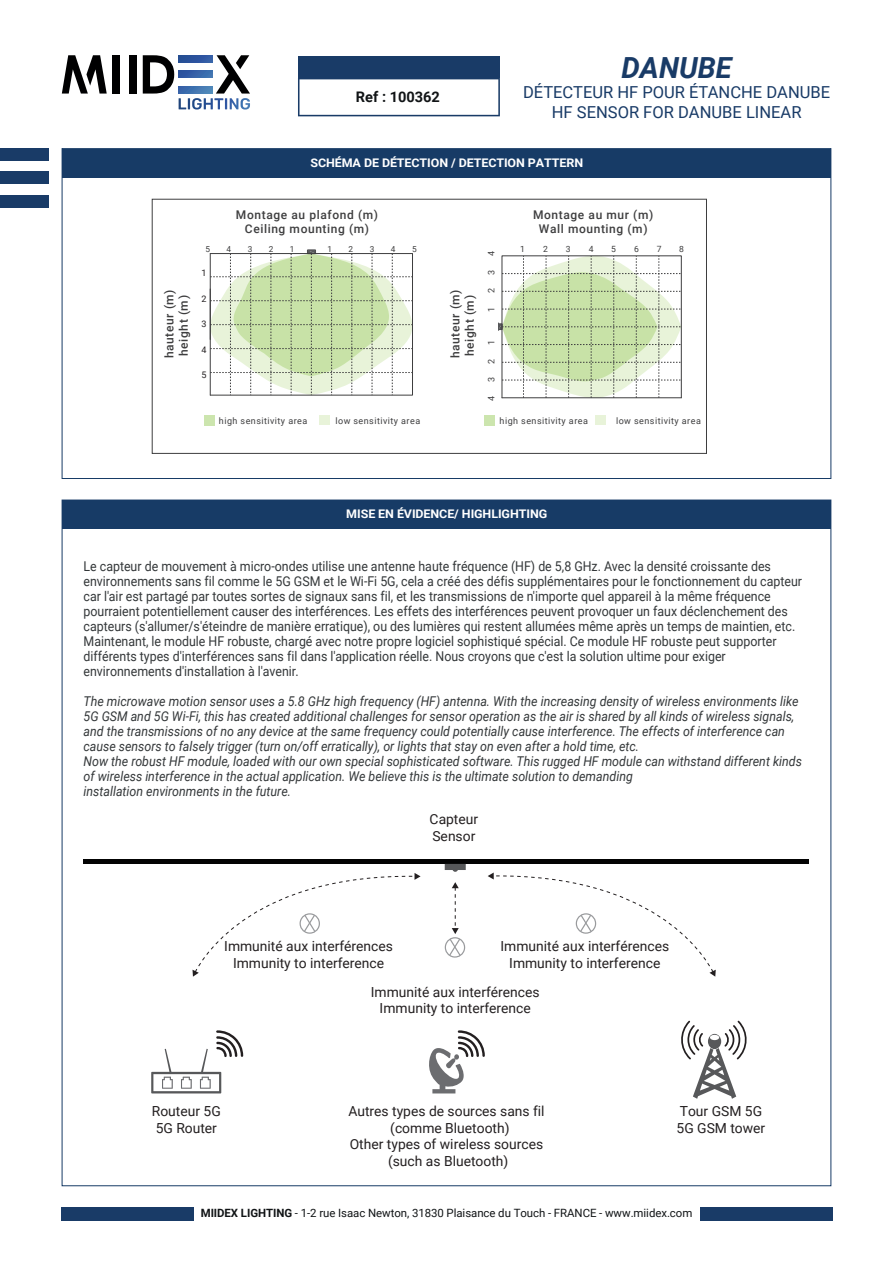
<style>
.page{position:relative;width:893px;height:1263px;background:#fff}
.page>*{position:absolute;margin:0;border:0;box-sizing:border-box;transform-origin:0 0}
.t1{font:italic 700 29.1px "Roboto";color:#193b67}
.t2{font:16.5px/19.8px "Roboto";color:#193b67;text-align:center}
.t3{font:700 14.55px "Roboto";color:#111416}
.t4{font:13.8px/16.6px "Roboto";color:#231f20;text-align:center}
.t5{font:13.5px/15px "Roboto";color:#333739;scale:.92 1}
.t6{font:italic 13.5px/15px "Roboto";color:#333739;scale:.92 1}
.t7{font:500 12px/14.4px "Roboto";letter-spacing:.05em;color:#3e3e3f;text-align:center}
.t8{font:700 11.85px "Roboto";letter-spacing:-.005em;color:#fff;scale:1.05 1}
.t9{font:11.4px "Roboto";letter-spacing:-.005em;color:#111416}
.t10{font:9px "Roboto";letter-spacing:.05em;color:#3e3e3f}
.t11{font:9px "Roboto";color:#231f20}
.t12{font:8.55px "Roboto";color:#3e3e3f}
.t13{font:8.25px "Roboto";color:#3e3e3f}
.s1{font-weight:700}
</style>
<div class="page">
<div style="left:129px;top:55px;width:7px;height:39px;background:#000001"></div>
<div style="left:112px;top:55px;width:7px;height:39px;background:#000001"></div>
<svg style="left:143px;top:55px;width:107px;height:55px"></svg>
<svg style="left:62px;top:55px;width:45px;height:39px"></svg>
<svg style="left:179px;top:55px;width:33px;height:7px"></svg>
<svg style="left:179px;top:71px;width:33px;height:7px"></svg>
<svg style="left:179px;top:87px;width:33px;height:7px"></svg>
<div style="left:0;top:148px;width:49px;height:12px;background:#193b67"></div>
<div style="left:0;top:172px;width:49px;height:12px;background:#193b67"></div>
<div style="left:0;top:195px;width:49px;height:13px;background:#193b67"></div>
<div style="left:700px;top:1207px;width:133px;height:14px;background:#193b67"></div>
<div style="left:62px;top:1207px;width:132px;height:14px;background:#193b67"></div>
<div style="left:298px;top:56px;width:202px;height:22px;background:#193b67"></div>
<svg style="left:298px;top:78px;width:202px;height:38px"></svg>
<div style="left:62px;top:500px;width:769px;height:29px;background:#173b66"></div>
<hr style="left:84px;top:860px;width:725px;height:4px;background:#030303">
<svg style="left:445px;top:864px;width:21px;height:8px"></svg>
<svg style="left:192px;top:873px;width:229px;height:104px"></svg>
<svg style="left:488px;top:872px;width:228px;height:105px"></svg>
<svg style="left:445px;top:882px;width:20px;height:76px"></svg>
<svg style="left:151px;top:1030px;width:92px;height:63px"></svg>
<svg style="left:429px;top:1030px;width:56px;height:63px"></svg>
<svg style="left:681px;top:1021px;width:66px;height:78px"></svg>
<div style="left:62px;top:149px;width:769px;height:29px;background:#173b66"></div>
<svg style="left:212px;top:250px;width:199px;height:143px"></svg>
<div style="left:319px;top:416px;width:11px;height:9px;background:#e8f3d9"></div>
<div style="left:204px;top:415px;width:11px;height:11px;background:#cce5ae"></div>
<div style="left:595px;top:416px;width:10px;height:9px;background:#e8f3d9"></div>
<div style="left:484px;top:415px;width:11px;height:11px;background:#cce5ae"></div>
<svg style="left:498px;top:256px;width:181px;height:142px"></svg>
<div style="left:502px;top:256px;width:179px;height:142px;border:1px solid #3e3e3f"></div>
<div style="left:210px;top:253px;width:203px;height:142px;border:1px solid #3e3e3f"></div>
<div style="left:152px;top:199px;width:555px;height:255px;border:1px solid #3e3e3f"></div>
<p class="t3" style="left:356px;top:87px;width:86px">Ref : 100362</p>
<h1 class="t1" style="left:621px;top:47px;width:112px">DANUBE</h1>
<p class="t2" style="left:523px;top:81px;width:309px">DÉTECTEUR HF POUR ÉTANCHE DANUBE<br>HF SENSOR FOR DANUBE LINEAR</p>
<p class="t8" style="left:310px;top:154px;width:261px">SCHÉMA DE DÉTECTION / DETECTION PATTERN</p>
<p class="t7" style="left:236px;top:207px;width:144px">Montage au plafond (m)<br>Ceiling mounting (m)</p>
<p class="t7" style="left:533px;top:207px;width:122px">Montage au mur (m)<br>Wall mounting (m)</p>
<p class="t13" style="left:205px;top:243px;width:6px">5</p>
<p class="t13" style="left:227px;top:243px;width:6px">4</p>
<p class="t13" style="left:248px;top:243px;width:6px">3</p>
<p class="t13" style="left:269px;top:243px;width:6px">2</p>
<p class="t13" style="left:290px;top:243px;width:6px">1</p>
<p class="t13" style="left:327px;top:243px;width:6px">1</p>
<p class="t13" style="left:349px;top:243px;width:6px">2</p>
<p class="t13" style="left:370px;top:243px;width:6px">3</p>
<p class="t13" style="left:391px;top:243px;width:6px">4</p>
<p class="t13" style="left:412px;top:243px;width:6px">5</p>
<p class="t11" style="left:201px;top:267px;width:7px">1</p>
<p class="t11" style="left:201px;top:292px;width:7px">2</p>
<p class="t11" style="left:201px;top:318px;width:7px">3</p>
<p class="t11" style="left:201px;top:343px;width:7px">4</p>
<p class="t11" style="left:201px;top:369px;width:7px">5</p>
<p class="t7" style="left:162px;top:358px;width:71px;text-align:left;rotate:-90deg">hauteur (m) height (m)</p>
<p class="t7" style="left:448px;top:358px;width:71px;text-align:left;rotate:-90deg">hauteur (m) height (m)</p>
<p class="t10" style="left:485px;top:256px;width:7px;rotate:-90deg">4</p>
<p class="t10" style="left:485px;top:275px;width:7px;rotate:-90deg">3</p>
<p class="t10" style="left:485px;top:293px;width:7px;rotate:-90deg">2</p>
<p class="t10" style="left:485px;top:312px;width:7px;rotate:-90deg">1</p>
<p class="t10" style="left:485px;top:345px;width:7px;rotate:-90deg">1</p>
<p class="t10" style="left:485px;top:364px;width:7px;rotate:-90deg">2</p>
<p class="t10" style="left:485px;top:382px;width:7px;rotate:-90deg">3</p>
<p class="t10" style="left:485px;top:401px;width:7px;rotate:-90deg">4</p>
<p class="t12" style="left:520px;top:243px;width:6px">1</p>
<p class="t12" style="left:543px;top:243px;width:6px">2</p>
<p class="t12" style="left:566px;top:243px;width:6px">3</p>
<p class="t12" style="left:589px;top:243px;width:6px">4</p>
<p class="t12" style="left:611px;top:243px;width:6px">5</p>
<p class="t12" style="left:634px;top:243px;width:6px">6</p>
<p class="t12" style="left:657px;top:243px;width:6px">7</p>
<p class="t12" style="left:679px;top:243px;width:6px">8</p>
<p class="t10" style="left:219px;top:415px;width:90px">high sensitivity area</p>
<p class="t10" style="left:335px;top:415px;width:86px">low sensitivity area</p>
<p class="t10" style="left:500px;top:415px;width:90px">high sensitivity area</p>
<p class="t10" style="left:616px;top:415px;width:86px">low sensitivity area</p>
<p class="t8" style="left:346px;top:506px;width:193px">MISE EN ÉVIDENCE/ HIGHLIGHTING</p>
<p class="t5" style="left:84px;top:558px;width:782px">Le capteur de mouvement à micro-ondes utilise une antenne haute fréquence (HF) de 5,8 GHz. Avec la densité croissante des environnements sans fil comme le 5G GSM et le Wi-Fi 5G, cela a créé des défis supplémentaires pour le fonctionnement du capteur car l'air est partagé par toutes sortes de signaux sans fil, et les transmissions de n'importe quel appareil à la même fréquence pourraient potentiellement causer des interférences. Les effets des interférences peuvent provoquer un faux déclenchement des capteurs (s'allumer/s'éteindre de manière erratique), ou des lumières qui restent allumées même après un temps de maintien, etc.<br>Maintenant, le module HF robuste, chargé avec notre propre logiciel sophistiqué spécial. Ce module HF robuste peut supporter différents types d'interférences sans fil dans l'application réelle. Nous croyons que c'est la solution ultime pour exiger environnements d'installation à l'avenir.</p>
<p class="t6" style="left:84px;top:693px;width:782px">The microwave motion sensor uses a 5.8 GHz high frequency (HF) antenna. With the increasing density of wireless environments like 5G GSM and 5G Wi-Fi, this has created additional challenges for sensor operation as the air is shared by all kinds of wireless signals, and the transmissions of no any device at the same frequency could potentially cause interference. The effects of interference can cause sensors to falsely trigger (turn on/off erratically), or lights that stay on even after a hold time, etc.<br>Now the robust HF module, loaded with our own special sophisticated software. This rugged HF module can withstand different kinds of wireless interference in the actual application. We believe this is the ultimate solution to demanding<br>installation environments in the future.</p>
<p class="t4" style="left:430px;top:810px;width:50px;text-align:left">Capteur<br>Sensor</p>
<p class="t4" style="left:224px;top:937px;width:170px">Immunité aux interférences<br>Immunity to interference</p>
<p class="t4" style="left:500px;top:937px;width:170px">Immunité aux interférences<br>Immunity to interference</p>
<p class="t4" style="left:371px;top:983px;width:170px">Immunité aux interférences<br>Immunity to interference</p>
<p class="t4" style="left:152px;top:1102px;width:70px;text-align:left">Routeur 5G<br>5G Router</p>
<p class="t4" style="left:348px;top:1102px;width:198px">Autres types de sources sans fil (comme Bluetooth)<br>Other types of wireless sources (such as Bluetooth)</p>
<p class="t4" style="left:677px;top:1102px;width:90px;text-align:left">Tour GSM 5G<br>5G GSM tower</p>
<p class="t9" style="left:201px;top:1205px;width:493px"><span class="s1">MIIDEX LIGHTING</span> - 1-2 rue Isaac Newton, 31830 Plaisance du Touch - FRANCE - www.miidex.com</p>
</div>
